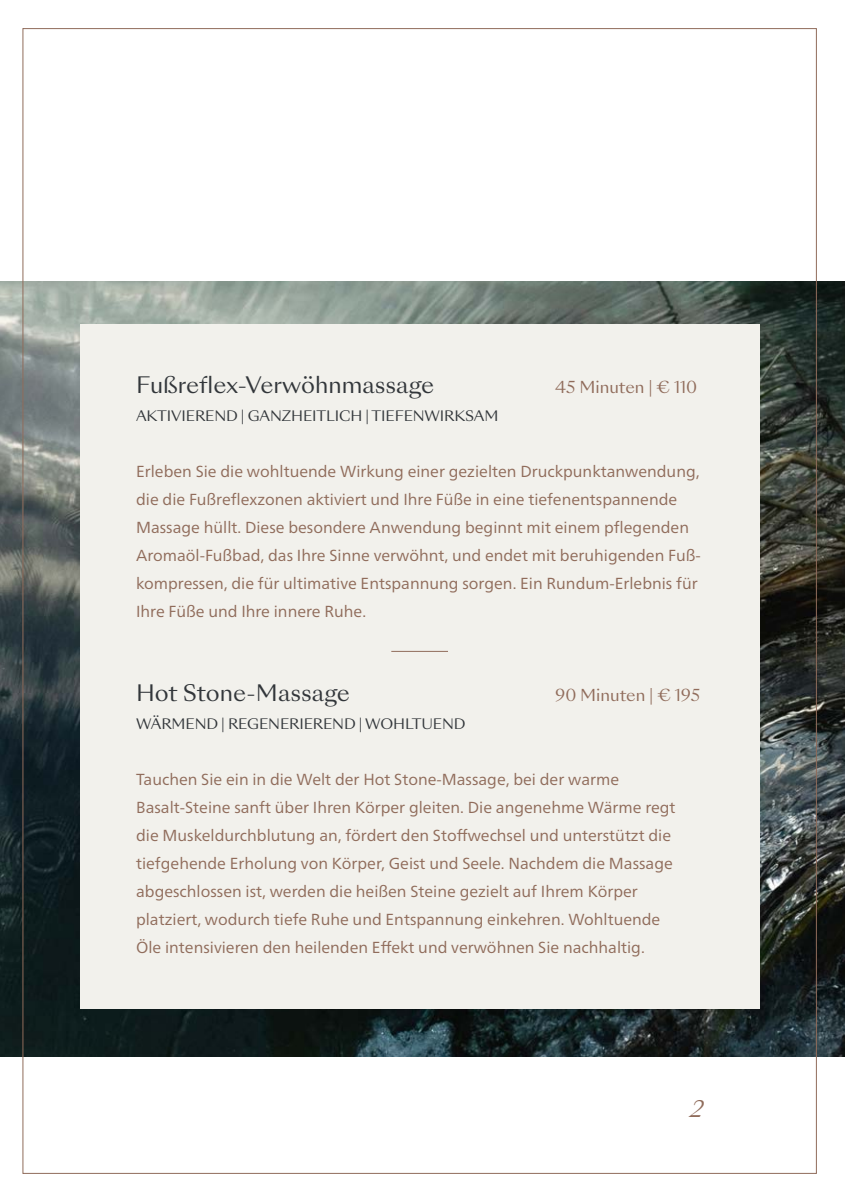
<style>
.page{position:relative;width:845px;height:1202px;background:#fff}
.page>*{position:absolute;margin:0;border:0;box-sizing:border-box;transform-origin:0 0}
.t1{font:22px "Sang Bleu Sunrise";color:#32363a}
.t2{font:italic 22px "Sang Bleu Sunrise";color:#906c5b}
.t3{font:16px/28px "Frutiger Neue LT Pro";color:#906c5b}
.t4{font:16px "Sang Bleu Sunrise";color:#906c5b}
.t5{font:14px "Sang Bleu Sunrise";letter-spacing:-.01em;color:#32363a}
</style>
<div class="page">
<img style="left:0;top:281px;width:845px;height:775px">
<div style="left:80px;top:325px;width:679px;height:684px;background:#f2f1ec"></div>
<hr style="left:391px;top:651px;width:57px;height:1px;background:#906c5b">
<h1 class="t1" style="left:136px;top:370px;width:300px">Fußreflex-Verwöhnmassage</h1>
<p class="t5" style="left:136px;top:406px;width:364px">AKTIVIEREND | GANZHEITLICH | TIEFENWIRKSAM</p>
<p class="t4" style="left:555px;top:376px;width:144px">45 Minuten | € 110</p>
<p class="t3" style="left:136px;top:457px;width:566px">Erleben Sie die wohltuende Wirkung einer gezielten Druckpunktanwendung, die die Fußreflexzonen aktiviert und Ihre Füße in eine tiefenentspannende Massage hüllt. Diese besondere Anwendung beginnt mit einem pflegenden Aromaöl-Fußbad, das Ihre Sinne verwöhnt, und endet mit beruhigenden Fuß&shy;kompressen, die für ultimative Entspannung sorgen. Ein Rundum-Erlebnis für Ihre Füße und Ihre innere Ruhe.</p>
<h1 class="t1" style="left:136px;top:678px;width:215px">Hot Stone-Massage</h1>
<p class="t5" style="left:136px;top:714px;width:331px">WÄRMEND | REGENERIEREND | WOHLTUEND</p>
<p class="t4" style="left:555px;top:684px;width:146px">90 Minuten | € 195</p>
<p class="t3" style="left:136px;top:765px;width:541px">Tauchen Sie ein in die Welt der Hot Stone-Massage, bei der warme Basalt-Steine sanft über Ihren Körper gleiten. Die angenehme Wärme regt die Muskeldurchblutung an, fördert den Stoffwechsel und unterstützt die tiefgehende Erholung von Körper, Geist und Seele. Nachdem die Massage abgeschlossen ist, werden die heißen Steine gezielt auf Ihrem Körper platziert, wodurch tiefe Ruhe und Entspannung einkehren. Wohltuende Öle intensivieren den heilenden Effekt und verwöhnen Sie nachhaltig.</p>
<h1 class="t2" style="left:690px;top:1094px;width:15px">2</h1>
</div>
